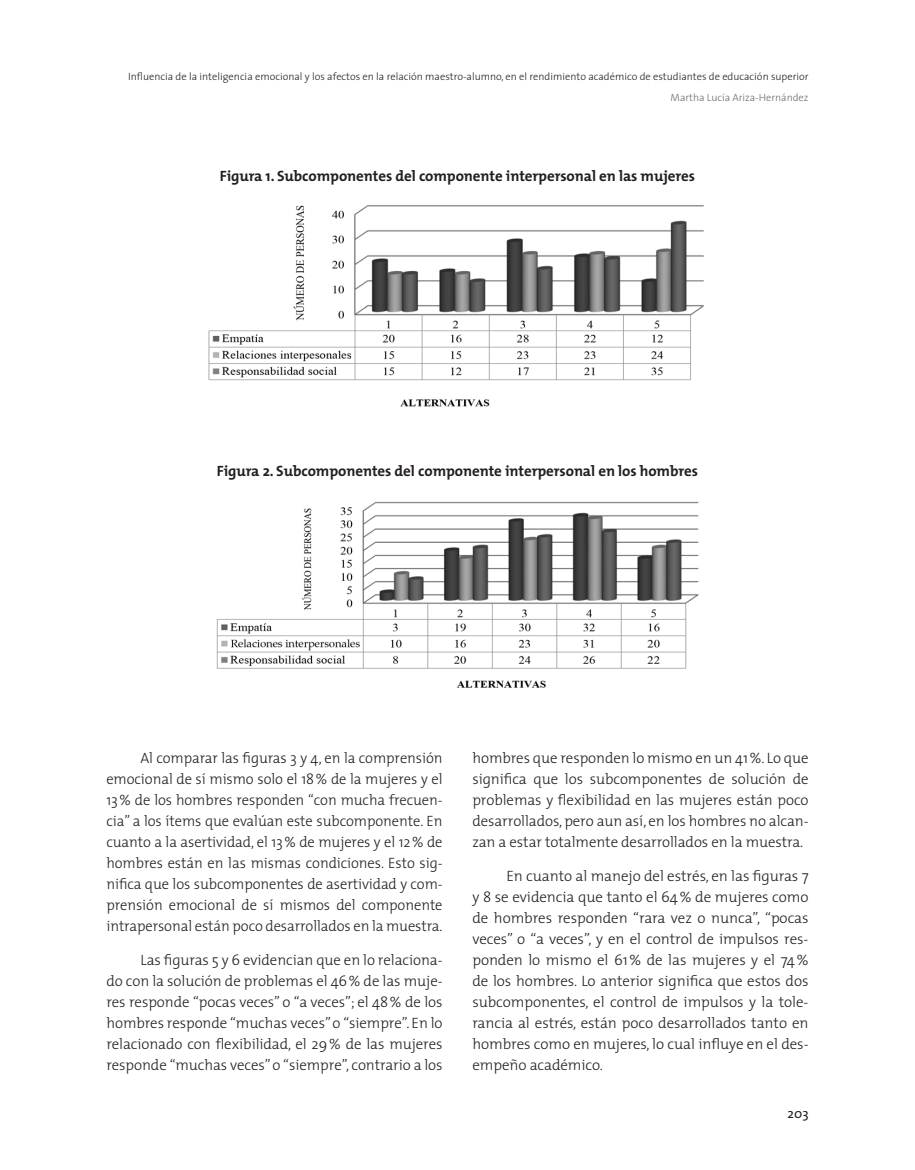
<style>
.page{position:relative;width:915px;height:1170px;background:#fff}
.page>*{position:absolute;margin:0;border:0;box-sizing:border-box;transform-origin:0 0}
.t1{font:300 15px/21px "The Mix";letter-spacing:-.005em;color:#231f20;text-align:justify}
.t2{font:700 15px "The Mix";letter-spacing:-.005em;color:#231f20}
.t3{font:13.5px "The Sans";color:#231f20}
.t4{font:300 10.5px "The Sans";color:#231f20}
.t5{font:300 10.5px "The Sans";color:#6c6d70}
</style>
<div class="page">
<img style="left:208px;top:205px;width:496px;height:202px">
<img style="left:216px;top:501px;width:483px;height:187px">
<p class="t4" style="left:128px;top:68px;width:681px">Influencia de la inteligencia emocional y los afectos en la relación maestro-alumno, en el rendimiento académico de estudiantes de educación superior</p>
<p class="t5" style="left:670px;top:89px;width:139px">Martha Lucía Ariza-Hernández</p>
<p class="t2" style="left:220px;top:164px;width:476px">Figura 1. Subcomponentes del componente interpersonal en las mujeres</p>
<p class="t2" style="left:217px;top:458px;width:482px">Figura 2. Subcomponentes del componente interpersonal en los hombres</p>
<p class="t1" style="left:106px;top:747px;width:337px;text-indent:34px">Al comparar las figuras 3 y 4, en la comprensión emocional de sí mismo solo el 18% de la mujeres y el 13% de los hombres responden “con mucha frecuen&shy;cia” a los ítems que evalúan este subcomponente. En cuanto a la asertividad, el 13% de mujeres y el 12% de hombres están en las mismas condiciones. Esto sig&shy;nifica que los subcomponentes de asertividad y com&shy;prensión emocional de sí mismos del componente intrapersonal están poco desarrollados en la muestra.</p>
<p class="t1" style="left:106px;top:948px;width:337px;text-indent:34px">Las figuras 5 y 6 evidencian que en lo relaciona&shy;do con la solución de problemas el 46% de las muje&shy;res responde “pocas veces” o “a veces”; el 48% de los hombres responde “muchas veces” o “siempre”. En lo relacionado con flexibilidad, el 29% de las mujeres responde “muchas veces” o “siempre”, contrario a los</p>
<p class="t1" style="left:472px;top:747px;width:337px">hombres que responden lo mismo en un 41%. Lo que significa que los subcomponentes de solución de problemas y flexibilidad en las mujeres están poco desarrollados, pero aun así, en los hombres no alcan&shy;zan a estar totalmente desarrollados en la muestra.</p>
<p class="t1" style="left:472px;top:864px;width:337px;text-indent:34px">En cuanto al manejo del estrés, en las figuras 7 y 8 se evidencia que tanto el 64% de mujeres como de hombres responden “rara vez o nunca”, “pocas veces” o “a veces”, y en el control de impulsos res&shy;ponden lo mismo el 61% de las mujeres y el 74% de los hombres. Lo anterior significa que estos dos subcomponentes, el control de impulsos y la tole&shy;rancia al estrés, están poco desarrollados tanto en hombres como en mujeres, lo cual influye en el des&shy;empeño académico.</p>
<p class="t3" style="left:787px;top:1102px;width:23px">203</p>
</div>
